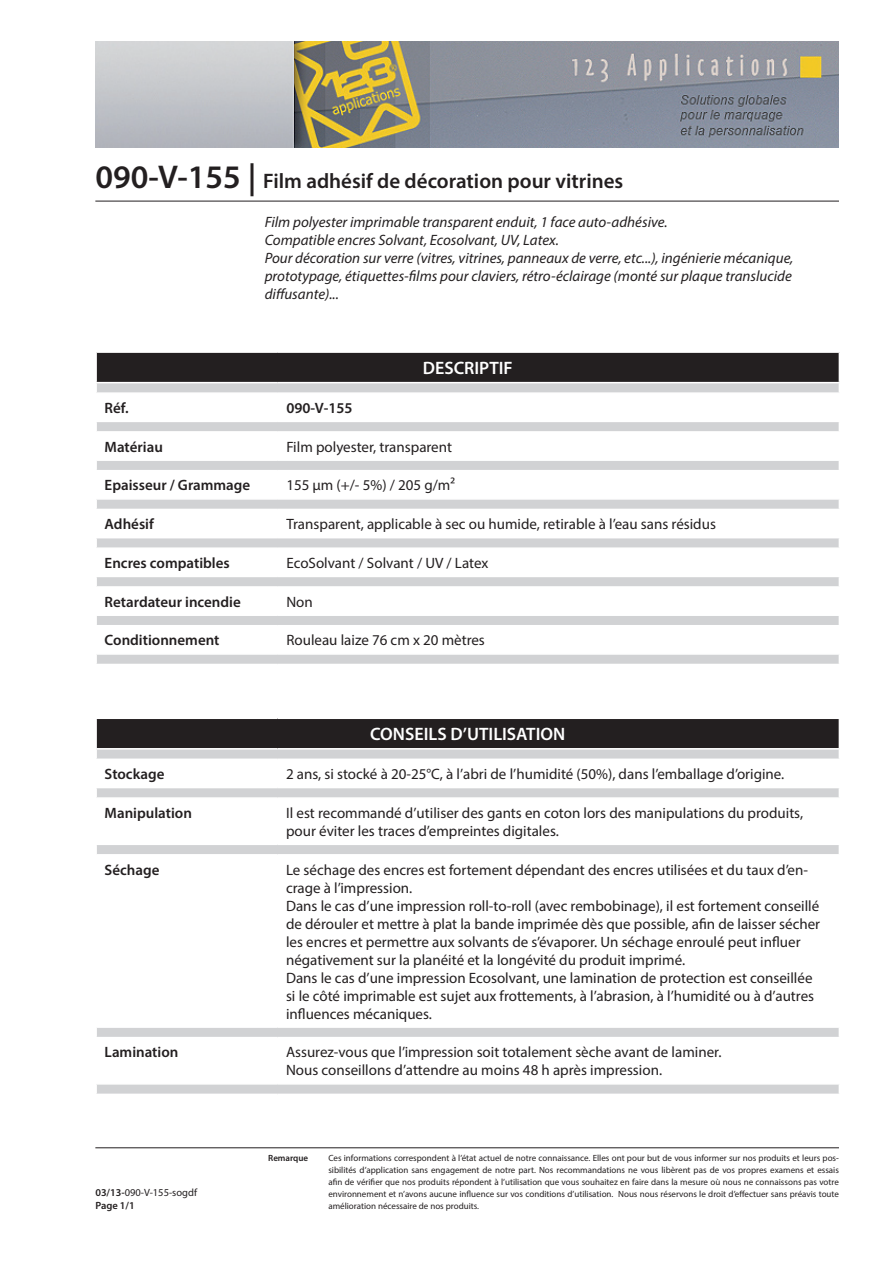
<style>
.page{position:relative;width:893px;height:1263px;background:#fff}
.page>*{position:absolute;margin:0;border:0;box-sizing:border-box;transform-origin:0 0}
.t1{font:600 21px "Myriad Pro";color:#231f20}
.t2{font:600 18px "Myriad Pro";color:#fff}
.t3{font:15px/18px "Myriad Pro";color:#231f20}
.t4{font:italic 15px/18px "Myriad Pro";color:#231f20}
.t5{font:600 15px "Myriad Pro";color:#231f20}
.t6{font:10.5px/12.6px "Myriad Pro";color:#231f20}
.t7{font:9px/12px "Myriad Pro";color:#231f20;text-align:justify}
.t8{font:600 9px "Myriad Pro";color:#231f20}
.s1{font-size:33px}
.s2{font-weight:600}
</style>
<div class="page">
<img style="left:95px;top:42px;width:744px;height:105px">
<hr style="left:95px;top:201px;width:744px;height:1px;background:#231f20">
<div style="left:96px;top:718px;width:743px;height:31px;background:#231f20"></div>
<svg style="left:97px;top:749px;width:742px;height:344px"></svg>
<svg style="left:97px;top:760px;width:181px;height:323px"></svg>
<hr style="left:95px;top:717px;width:183px;height:2px;background:#fff">
<hr style="left:95px;top:719px;width:2px;height:29px;background:#fff">
<hr style="left:278px;top:717px;width:562px;height:2px;background:#fff">
<hr style="left:95px;top:748px;width:183px;height:1px;background:#fff">
<hr style="left:278px;top:748px;width:562px;height:1px;background:#fff">
<hr style="left:95px;top:758px;width:183px;height:2px;background:#fff">
<hr style="left:278px;top:758px;width:562px;height:2px;background:#fff">
<svg style="left:277px;top:760px;width:1px;height:27px"></svg>
<hr style="left:277px;top:799px;width:1px;height:44px;background:#fff">
<hr style="left:277px;top:855px;width:1px;height:171px;background:#fff">
<hr style="left:277px;top:1038px;width:1px;height:45px;background:#fff">
<hr style="left:95px;top:787px;width:183px;height:1px;background:#fff">
<hr style="left:278px;top:787px;width:562px;height:1px;background:#fff">
<hr style="left:95px;top:797px;width:183px;height:2px;background:#fff">
<hr style="left:278px;top:797px;width:562px;height:2px;background:#fff">
<hr style="left:95px;top:843px;width:183px;height:2px;background:#fff">
<hr style="left:278px;top:843px;width:562px;height:2px;background:#fff">
<hr style="left:95px;top:854px;width:183px;height:1px;background:#fff">
<hr style="left:278px;top:854px;width:562px;height:1px;background:#fff">
<hr style="left:95px;top:1026px;width:183px;height:2px;background:#fff">
<hr style="left:278px;top:1026px;width:562px;height:2px;background:#fff">
<hr style="left:95px;top:1037px;width:183px;height:1px;background:#fff">
<hr style="left:278px;top:1037px;width:562px;height:1px;background:#fff">
<hr style="left:95px;top:1083px;width:183px;height:1px;background:#fff">
<hr style="left:278px;top:1083px;width:562px;height:1px;background:#fff">
<hr style="left:95px;top:1147px;width:744px;height:1px;background:#231f20">
<div style="left:96px;top:352px;width:743px;height:31px;background:#231f20"></div>
<svg style="left:97px;top:383px;width:742px;height:281px"></svg>
<svg style="left:97px;top:394px;width:181px;height:259px"></svg>
<hr style="left:95px;top:351px;width:183px;height:2px;background:#fff">
<hr style="left:95px;top:353px;width:2px;height:29px;background:#fff">
<hr style="left:278px;top:351px;width:562px;height:2px;background:#fff">
<hr style="left:95px;top:382px;width:183px;height:1px;background:#fff">
<hr style="left:278px;top:382px;width:562px;height:1px;background:#fff">
<hr style="left:95px;top:392px;width:183px;height:2px;background:#fff">
<hr style="left:278px;top:392px;width:562px;height:2px;background:#fff">
<hr style="left:277px;top:394px;width:2px;height:27px;background:#fff">
<hr style="left:95px;top:421px;width:183px;height:1px;background:#fff">
<hr style="left:278px;top:421px;width:562px;height:1px;background:#fff">
<hr style="left:95px;top:431px;width:183px;height:2px;background:#fff">
<hr style="left:278px;top:431px;width:562px;height:2px;background:#fff">
<hr style="left:277px;top:433px;width:2px;height:26px;background:#fff">
<hr style="left:95px;top:459px;width:183px;height:2px;background:#fff">
<hr style="left:278px;top:459px;width:562px;height:2px;background:#fff">
<hr style="left:95px;top:470px;width:183px;height:1px;background:#fff">
<hr style="left:278px;top:470px;width:562px;height:1px;background:#fff">
<hr style="left:277px;top:471px;width:2px;height:27px;background:#fff">
<hr style="left:95px;top:498px;width:183px;height:2px;background:#fff">
<hr style="left:278px;top:498px;width:562px;height:2px;background:#fff">
<hr style="left:95px;top:509px;width:183px;height:1px;background:#fff">
<hr style="left:278px;top:509px;width:562px;height:1px;background:#fff">
<hr style="left:277px;top:510px;width:2px;height:27px;background:#fff">
<hr style="left:95px;top:537px;width:183px;height:1px;background:#fff">
<hr style="left:278px;top:537px;width:562px;height:1px;background:#fff">
<hr style="left:95px;top:547px;width:183px;height:2px;background:#fff">
<hr style="left:278px;top:547px;width:562px;height:2px;background:#fff">
<hr style="left:277px;top:549px;width:2px;height:27px;background:#fff">
<hr style="left:95px;top:576px;width:183px;height:1px;background:#fff">
<hr style="left:278px;top:576px;width:562px;height:1px;background:#fff">
<hr style="left:95px;top:586px;width:183px;height:2px;background:#fff">
<hr style="left:278px;top:586px;width:562px;height:2px;background:#fff">
<hr style="left:277px;top:588px;width:2px;height:26px;background:#fff">
<hr style="left:95px;top:614px;width:183px;height:2px;background:#fff">
<hr style="left:278px;top:614px;width:562px;height:2px;background:#fff">
<hr style="left:95px;top:625px;width:183px;height:1px;background:#fff">
<hr style="left:278px;top:625px;width:562px;height:1px;background:#fff">
<hr style="left:277px;top:626px;width:2px;height:27px;background:#fff">
<hr style="left:95px;top:653px;width:183px;height:2px;background:#fff">
<hr style="left:278px;top:653px;width:562px;height:2px;background:#fff">
<h1 class="t1" style="left:95px;top:168px;width:529px"><span class="s1">090-V-155 |</span> Film adhésif de décoration pour vitrines</h1>
<p class="t4" style="left:265px;top:213px;width:530px">Film polyester imprimable transparent enduit, 1 face auto-adhésive.<br>Compatible encres Solvant, Ecosolvant, UV, Latex.<br>Pour décoration sur verre (vitres, vitrines, panneaux de verre, etc...), ingénierie mécanique, prototypage, étiquettes-films pour claviers, rétro-éclairage (monté sur plaque translucide diffusante)...</p>
<p class="t2" style="left:423px;top:357px;width:91px">DESCRIPTIF</p>
<p class="t5" style="left:105px;top:398px;width:26px">Réf.</p>
<p class="t5" style="left:286px;top:398px;width:68px">090-V-155</p>
<p class="t5" style="left:105px;top:437px;width:60px">Matériau</p>
<p class="t3" style="left:286px;top:437px;width:167px">Film polyester, transparent</p>
<p class="t5" style="left:105px;top:476px;width:147px">Epaisseur / Grammage</p>
<p class="t3" style="left:286px;top:476px;width:170px">155 µm (+/- 5%) / 205 g/m²</p>
<p class="t5" style="left:105px;top:515px;width:51px">Adhésif</p>
<p class="t3" style="left:286px;top:515px;width:431px">Transparent, applicable à sec ou humide, retirable à l’eau sans résidus</p>
<p class="t5" style="left:105px;top:553px;width:127px">Encres compatibles</p>
<p class="t3" style="left:286px;top:554px;width:204px">EcoSolvant / Solvant / UV / Latex</p>
<p class="t5" style="left:105px;top:592px;width:138px">Retardateur incendie</p>
<p class="t3" style="left:286px;top:592px;width:28px">Non</p>
<p class="t5" style="left:105px;top:631px;width:116px">Conditionnement</p>
<p class="t3" style="left:286px;top:631px;width:200px">Rouleau laize 76 cm x 20 mètres</p>
<p class="t2" style="left:370px;top:723px;width:197px">CONSEILS D’UTILISATION</p>
<p class="t5" style="left:105px;top:764px;width:61px">Stockage</p>
<p class="t3" style="left:286px;top:765px;width:500px">2 ans, si stocké à 20-25°C, à l’abri de l’humidité (50%), dans l’emballage d’origine.</p>
<p class="t5" style="left:105px;top:803px;width:89px">Manipulation</p>
<p class="t3" style="left:286px;top:803px;width:519px">Il est recommandé d’utiliser des gants en coton lors des manipulations du produits, pour éviter les traces d’empreintes digitales.</p>
<p class="t5" style="left:105px;top:860px;width:56px">Séchage</p>
<p class="t3" style="left:286px;top:860px;width:536px">Le séchage des encres est fortement dépendant des encres utilisées et du taux d’en&shy;crage à l’impression.<br>Dans le cas d’une impression roll-to-roll (avec rembobinage), il est fortement conseillé de dérouler et mettre à plat la bande imprimée dès que possible, afin de laisser sécher les encres et permettre aux solvants de s’évaporer. Un séchage enroulé peut influer négativement sur la planéité et la longévité du produit imprimé.<br>Dans le cas d’une impression Ecosolvant, une lamination de protection est conseillée si le côté imprimable est sujet aux frottements, à l’abrasion, à l’humidité ou à d’autres influences mécaniques.</p>
<p class="t5" style="left:105px;top:1043px;width:75px">Lamination</p>
<p class="t3" style="left:286px;top:1043px;width:437px">Assurez-vous que l’impression soit totalement sèche avant de laminer.<br>Nous conseillons d’attendre au moins 48 h après impression.</p>
<p class="t6" style="left:95px;top:1186px;width:103px"><span class="s2">03/13-</span>090-V-155-sogdf<br><span class="s2">Page 1/1</span></p>
<p class="t8" style="left:268px;top:1152px;width:42px">Remarque</p>
<p class="t7" style="left:328px;top:1152px;width:512px">Ces informations correspondent à l’état actuel de notre connaissance. Elles ont pour but de vous informer sur nos produits et leurs pos&shy;sibilités d’application sans engagement de notre part. Nos recommandations ne vous libèrent pas de vos propres examens et essais afin de vérifier que nos produits répondent à l’utilisation que vous souhaitez en faire dans la mesure où nous ne connaissons pas votre environnement et n’avons aucune influence sur vos conditions d’utilisation. Nous nous réservons le droit d’effectuer sans préavis toute amélioration nécessaire de nos produits.</p>
</div>
